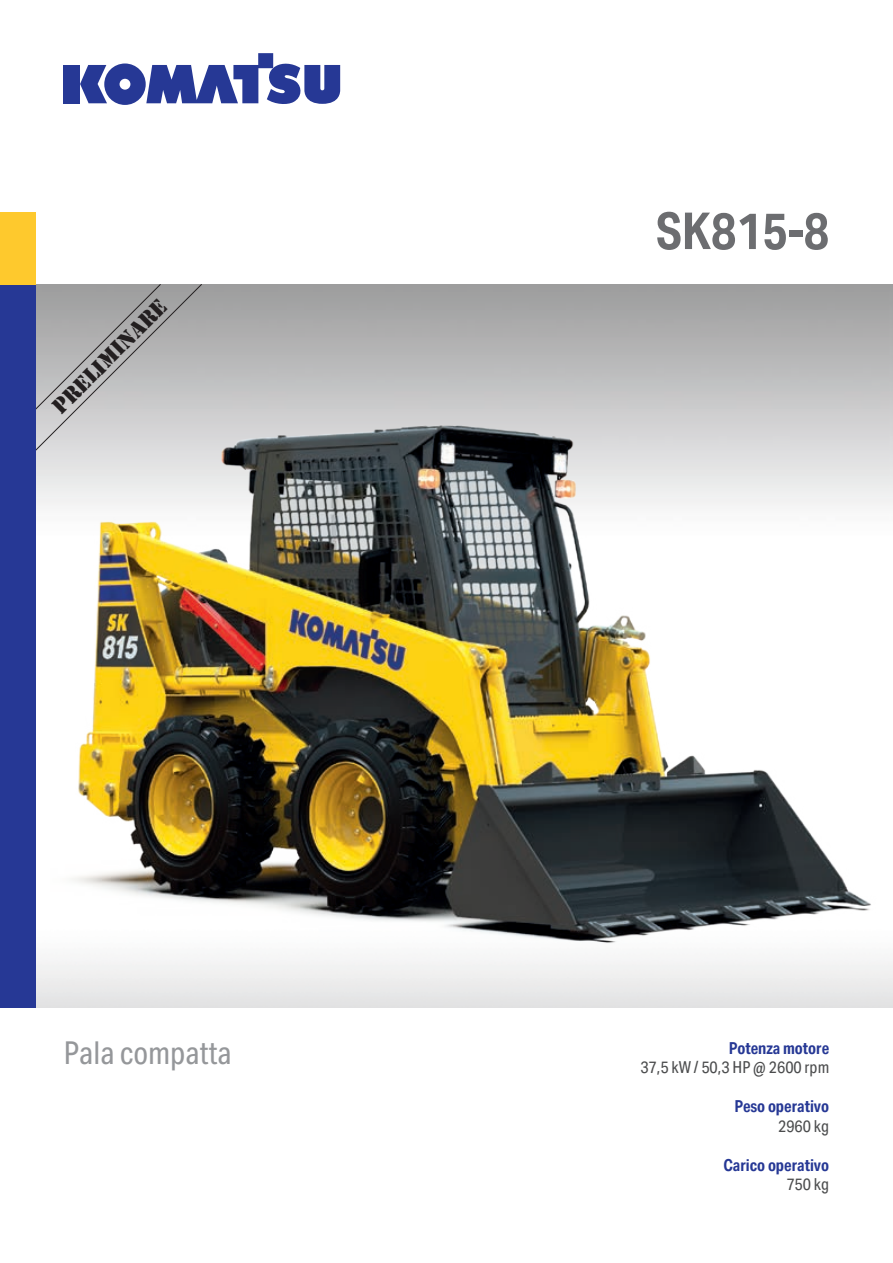
<style>
.page{position:relative;width:893px;height:1263px;background:#fff}
.page>*{position:absolute;margin:0;border:0;box-sizing:border-box;transform-origin:0 0}
.t1{font:700 51px "Aktiv Grotesk Cd";color:#6c6d70}
.t2{font:31.5px "Aktiv Grotesk Cd";color:#95979a}
.t3{font:20.55px "Stencil";color:#231f20}
.t4{font:700 16.5px "Aktiv Grotesk Cd";color:#263895}
.t5{font:16.5px "Aktiv Grotesk Cd";color:#4b4c4d}
</style>
<div class="page">
<img style="left:50px;top:357px;width:840px;height:628px">
<svg style="left:36px;top:285px;width:166px;height:166px"></svg>
<div style="left:64px;top:65px;width:16px;height:38px;background:#263895"></div>
<svg style="left:80px;top:53px;width:260px;height:52px"></svg>
<div style="left:0;top:213px;width:36px;height:85px;background:#fec92d"></div>
<div style="left:0;top:285px;width:36px;height:723px;background:#263895"></div>
<p class="t3" style="left:47px;top:400px;width:153px;rotate:-45deg">PRELIMINARE</p>
<h2 class="t2" style="left:64px;top:1035px;width:170px">Pala compatta</h2>
<h1 class="t1" style="left:656px;top:202px;width:175px">SK815-8</h1>
<p class="t4" style="left:729px;top:1038px;width:102px">Potenza motore</p>
<p class="t5" style="left:640px;top:1058px;width:190px">37,5 kW / 50,3 HP @ 2600 rpm</p>
<p class="t4" style="left:734px;top:1097px;width:96px">Peso operativo</p>
<p class="t5" style="left:778px;top:1116px;width:53px">2960 kg</p>
<p class="t4" style="left:723px;top:1155px;width:107px">Carico operativo</p>
<p class="t5" style="left:786px;top:1175px;width:44px">750 kg</p>
</div>
